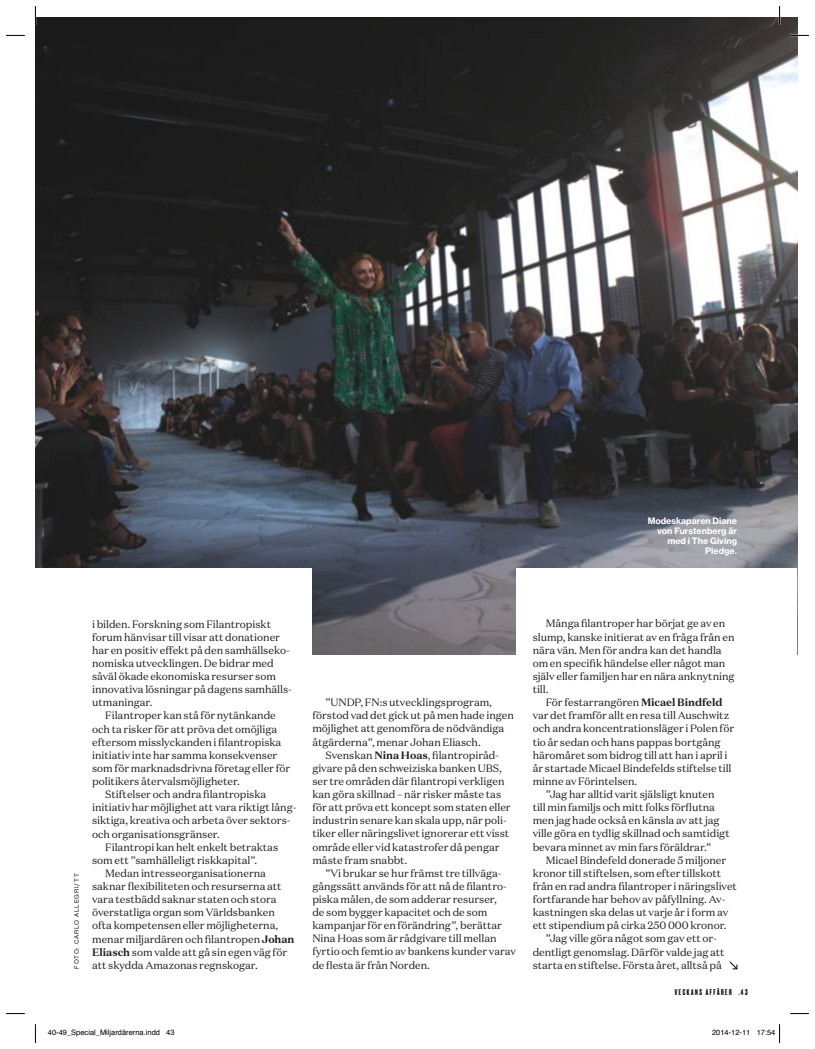
<style>
.page{position:relative;width:815px;height:1049px;background:#fff}
.page>*{position:absolute;margin:0;border:0;box-sizing:border-box;transform-origin:0 0}
.t1{font:10.62px/13.1px "Domaine Text";letter-spacing:-.005em;color:#20201f}
.t2{font:8.75px/10px "N Haas Grotesk TX Std 75 Bd";color:#fff;text-align:right}
.t3{font:500 7.75px "Druk";letter-spacing:.2em;color:#000}
.t4{font:7.5px "Helvetica";color:#000}
.t5{font:6px "N Haas Grotesk TX Std 55 Rg";letter-spacing:.14em;color:#20201f}
.s1{font-weight:700}
</style>
<div class="page">
<img style="left:36px;top:18px;width:761px;height:636px">
<svg style="left:729px;top:961px;width:8px;height:8px"></svg>
<div style="left:35px;top:568px;width:277px;height:219px;background:#fff"></div>
<div style="left:517px;top:568px;width:280px;height:219px;background:#fff"></div>
<svg style="left:6px;top:35px;width:19px;height:1px"></svg>
<svg style="left:790px;top:35px;width:19px;height:1px"></svg>
<svg style="left:6px;top:1013px;width:19px;height:1px"></svg>
<svg style="left:790px;top:1013px;width:19px;height:1px"></svg>
<svg style="left:35px;top:6px;width:1px;height:19px"></svg>
<svg style="left:35px;top:1024px;width:1px;height:19px"></svg>
<svg style="left:779px;top:6px;width:1px;height:19px"></svg>
<svg style="left:779px;top:1024px;width:1px;height:19px"></svg>
<p class="t2" style="left:648px;top:516px;width:91px">Modeskaparen Diane von Furstenberg är med i The Giving<br>Pledge.</p>
<p class="t5" style="left:73px;top:969px;width:97px;rotate:-90deg">FOTO: CARLO ALLEGRI/TT</p>
<p class="t1" style="left:92px;top:617px;width:180px">i bilden. Forskning som Filantropiskt</p>
<p class="t1" style="left:92px;top:630px;width:189px">forum hänvisar till visar att donationer</p>
<p class="t1" style="left:92px;top:643px;width:199px">har en positiv effekt på den samhällseko-</p>
<p class="t1" style="left:92px;top:656px;width:183px">nomiska utvecklingen. De bidrar med</p>
<p class="t1" style="left:92px;top:669px;width:185px">såväl ökade ekonomiska resurser som</p>
<p class="t1" style="left:92px;top:683px;width:201px">innovativa lösningar på dagens samhälls-</p>
<p class="t1" style="left:92px;top:696px;width:62px">utmaningar.</p>
<p class="t1" style="left:105px;top:709px;width:172px">Filantroper kan stå för nytänkande</p>
<p class="t1" style="left:92px;top:722px;width:187px">och ta risker för att pröva det omöjliga</p>
<p class="t1" style="left:92px;top:735px;width:191px">eftersom misslyckanden i filantropiska</p>
<p class="t1" style="left:92px;top:748px;width:187px">initiativ inte har samma konsekvenser</p>
<p class="t1" style="left:92px;top:761px;width:200px">som för marknadsdrivna företag eller för</p>
<p class="t1" style="left:92px;top:774px;width:149px">politikers återvalsmöjligheter.</p>
<p class="t1" style="left:105px;top:788px;width:163px">Stiftelser och andra filantropiska</p>
<p class="t1" style="left:92px;top:801px;width:206px">initiativ har möjlighet att vara riktigt lång-</p>
<p class="t1" style="left:92px;top:814px;width:200px">siktiga, kreativa och arbeta över sektors-</p>
<p class="t1" style="left:92px;top:827px;width:129px">och organisationsgränser.</p>
<p class="t1" style="left:105px;top:840px;width:174px">Filantropi kan helt enkelt betraktas</p>
<p class="t1" style="left:92px;top:853px;width:167px">som ett ”samhälleligt riskkapital”.</p>
<p class="t1" style="left:105px;top:866px;width:162px">Medan intresseorganisationerna</p>
<p class="t1" style="left:92px;top:879px;width:191px">saknar flexibiliteten och resurserna att</p>
<p class="t1" style="left:92px;top:893px;width:186px">vara testbädd saknar staten och stora</p>
<p class="t1" style="left:92px;top:906px;width:184px">överstatliga organ som Världsbanken</p>
<p class="t1" style="left:92px;top:919px;width:187px">ofta kompetensen eller möjligheterna,</p>
<p class="t1" style="left:92px;top:932px;width:204px">menar miljardären och filantropen <span class="s1">Johan</span></p>
<p class="t1" style="left:92px;top:945px;width:197px"><span class="s1">Eliasch</span> som valde att gå sin egen väg för</p>
<p class="t1" style="left:92px;top:958px;width:167px">att skydda Amazonas regnskogar.</p>
<p class="t1" style="left:312px;top:696px;width:203px;text-indent:13px">”UNDP, FN:s utvecklingsprogram, förstod vad det gick ut på men hade ingen möjlighet att genomföra de nödvändiga åtgärderna”, menar Johan Eliasch.</p>
<p class="t1" style="left:312px;top:748px;width:200px;text-indent:13px">Svenskan <span class="s1">Nina Hoas</span>, filantropiråd&shy;givare på den schweiziska banken UBS, ser tre områden där filantropi verkligen kan göra skillnad – när risker måste tas för att pröva ett koncept som staten eller industrin senare kan skala upp, när poli&shy;tiker eller näringslivet ignorerar ett visst område eller vid katastrofer då pengar måste fram snabbt.</p>
<p class="t1" style="left:312px;top:866px;width:205px;text-indent:13px">”Vi brukar se hur främst tre tillväga&shy;gångssätt används för att nå de filantro&shy;piska målen, de som adderar resurser,<br>de som bygger kapacitet och de som kampanjar för en förändring”, berättar Nina Hoas som är rådgivare till mellan fyrtio och femtio av bankens kunder varav de flesta är från Norden.</p>
<p class="t1" style="left:533px;top:617px;width:203px;text-indent:13px">Många filantroper har börjat ge av en slump, kanske initierat av en fråga från en nära vän. Men för andra kan det handla om en specifik händelse eller något man själv eller familjen har en nära anknytning till.</p>
<p class="t1" style="left:546px;top:696px;width:178px">För festarrangören <span class="s1">Micael Bindfeld</span></p>
<p class="t1" style="left:533px;top:709px;width:198px">var det framför allt en resa till Auschwitz</p>
<p class="t1" style="left:533px;top:722px;width:203px">och andra koncentrationsläger i Polen för</p>
<p class="t1" style="left:533px;top:735px;width:189px">tio år sedan och hans pappas bortgång</p>
<p class="t1" style="left:533px;top:748px;width:196px">häromåret som bidrog till att han i april i</p>
<p class="t1" style="left:533px;top:761px;width:200px">år startade Micael Bindefelds stiftelse till</p>
<p class="t1" style="left:533px;top:774px;width:106px">minne av Förintelsen.</p>
<p class="t1" style="left:546px;top:787px;width:170px">”Jag har alltid varit själsligt knuten</p>
<p class="t1" style="left:533px;top:801px;width:184px">till min familjs och mitt folks förflutna</p>
<p class="t1" style="left:533px;top:814px;width:188px">men jag hade också en känsla av att jag</p>
<p class="t1" style="left:533px;top:827px;width:199px">ville göra en tydlig skillnad och samtidigt</p>
<p class="t1" style="left:533px;top:840px;width:180px">bevara minnet av min fars föräldrar.”</p>
<p class="t1" style="left:546px;top:853px;width:182px">Micael Bindefeld donerade 5 miljoner</p>
<p class="t1" style="left:533px;top:866px;width:190px">kronor till stiftelsen, som efter tillskott</p>
<p class="t1" style="left:533px;top:879px;width:206px">från en rad andra filantroper i näringslivet</p>
<p class="t1" style="left:533px;top:892px;width:194px">fortfarande har behov av påfyllning. Av-</p>
<p class="t1" style="left:533px;top:906px;width:197px">kastningen ska delas ut varje år i form av</p>
<p class="t1" style="left:533px;top:919px;width:195px">ett stipendium på cirka 250 000 kronor.</p>
<p class="t1" style="left:546px;top:932px;width:173px">”Jag ville göra något som gav ett or-</p>
<p class="t1" style="left:533px;top:945px;width:194px">dentligt genomslag. Därför valde jag att</p>
<p class="t1" style="left:533px;top:958px;width:191px">starta en stiftelse. Första året, alltså på</p>
<p class="t3" style="left:675px;top:987px;width:74px">VECKANS AFFÄRER .43</p>
<p class="t4" style="left:48px;top:1029px;width:128px">40-49_Special_Miljardärerna.indd 43</p>
<p class="t4" style="left:712px;top:1029px;width:65px">2014-12-11 17:54</p>
</div>
